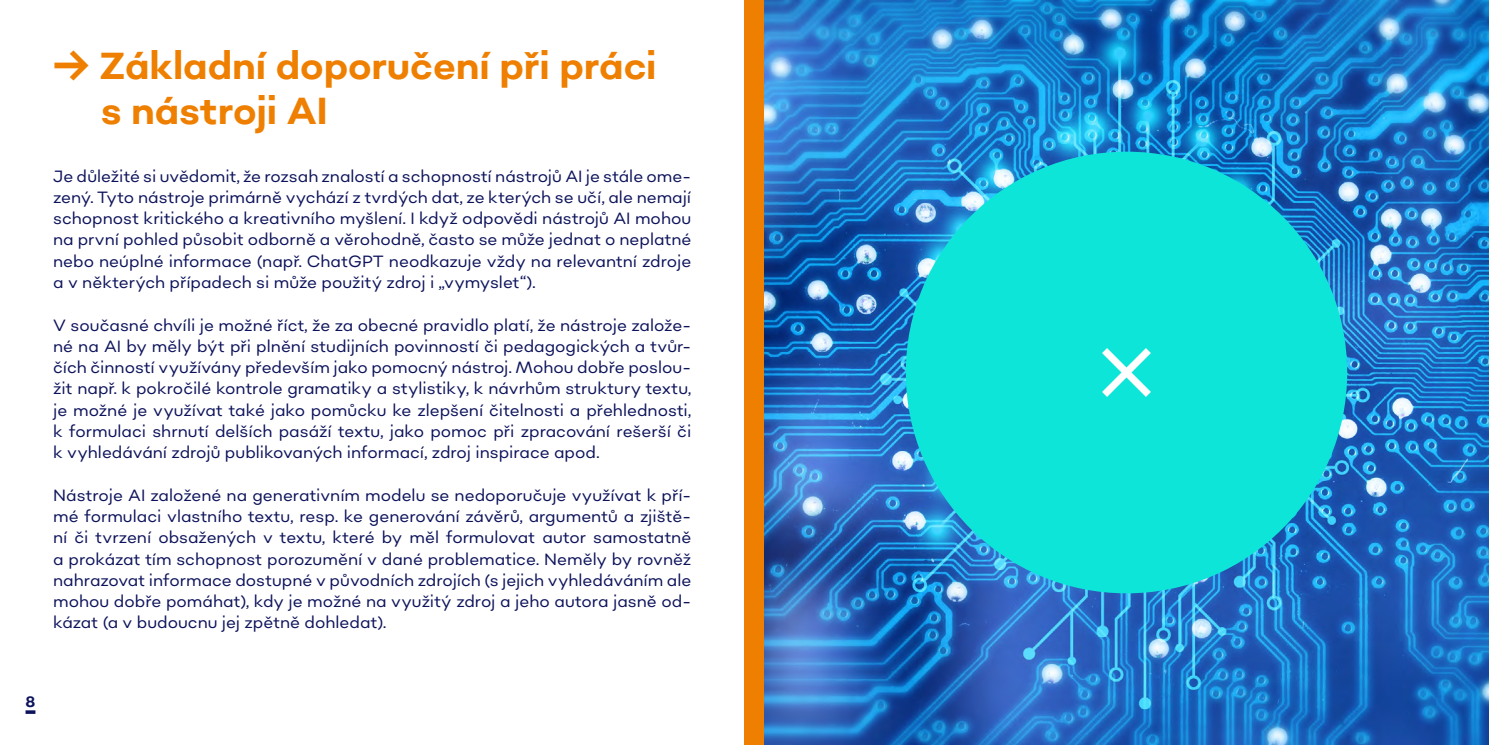
<style>
.page{position:relative;width:1489px;height:745px;background:#fff}
.page>*{position:absolute;margin:0;border:0;box-sizing:border-box;transform-origin:0 0}
.t1{font:700 37.5px/45px "Sonny Gothic";letter-spacing:-.005em;color:#ee7f00}
.t2{font:16.25px/21.2px "Sonny Gothic";color:#0d135b;text-align:justify}
.t3{font:700 15px "Sonny Gothic";color:#0d135b}
</style>
<div class="page">
<svg style="left:26px;top:710px;width:9px;height:3px"></svg>
<img style="left:764px;top:0;width:724px;height:744px">
<div style="left:905px;top:151px;width:441px;height:442px;background:#0de5d9;border-radius:50%"></div>
<svg style="left:1102px;top:348px;width:49px;height:49px"></svg>
<div style="left:744px;top:0;width:20px;height:744px;background:#ee7f00"></div>
<h1 class="t1" style="left:101px;top:43px;width:557px;text-indent:-48px">→ Základní doporučení při práci s nástroji AI</h1>
<p class="t2" style="left:53px;top:165px;width:639px">Je důležité si uvědomit, že rozsah znalostí a schopností nástrojů AI je stále ome&shy;zený. Tyto nástroje primárně vychází z tvrdých dat, ze kterých se učí, ale nemají schopnost kritického a kreativního myšlení. I když odpovědi nástrojů AI mohou na první pohled působit odborně a věrohodně, často se může jednat o neplatné nebo neúplné informace (např. ChatGPT neodkazuje vždy na relevantní zdroje a v některých případech si může použitý zdroj i „vymyslet“).</p>
<p class="t2" style="left:53px;top:314px;width:639px">V současné chvíli je možné říct, že za obecné pravidlo platí, že nástroje založe&shy;né na AI by měly být při plnění studijních povinností či pedagogických a tvůr&shy;čích činností využívány především jako pomocný nástroj. Mohou dobře poslou&shy;žit např. k pokročilé kontrole gramatiky a stylistiky, k návrhům struktury textu, je možné je využívat také jako pomůcku ke zlepšení čitelnosti a přehlednosti, k formulaci shrnutí delších pasáží textu, jako pomoc při zpracování rešerší či k vyhledávání zdrojů publikovaných informací, zdroj inspirace apod.</p>
<p class="t2" style="left:53px;top:484px;width:639px">Nástroje AI založené na generativním modelu se nedoporučuje využívat k pří&shy;mé formulaci vlastního textu, resp. ke generování závěrů, argumentů a zjiště&shy;ní či tvrzení obsažených v textu, které by měl formulovat autor samostatně a prokázat tím schopnost porozumění v dané problematice. Neměly by rovněž nahrazovat informace dostupné v původních zdrojích (s jejich vyhledáváním ale mohou dobře pomáhat), kdy je možné na využitý zdroj a jeho autora jasně od&shy;kázat (a v budoucnu jej zpětně dohledat).</p>
<p class="t3" style="left:26px;top:691px;width:11px">8</p>
</div>
